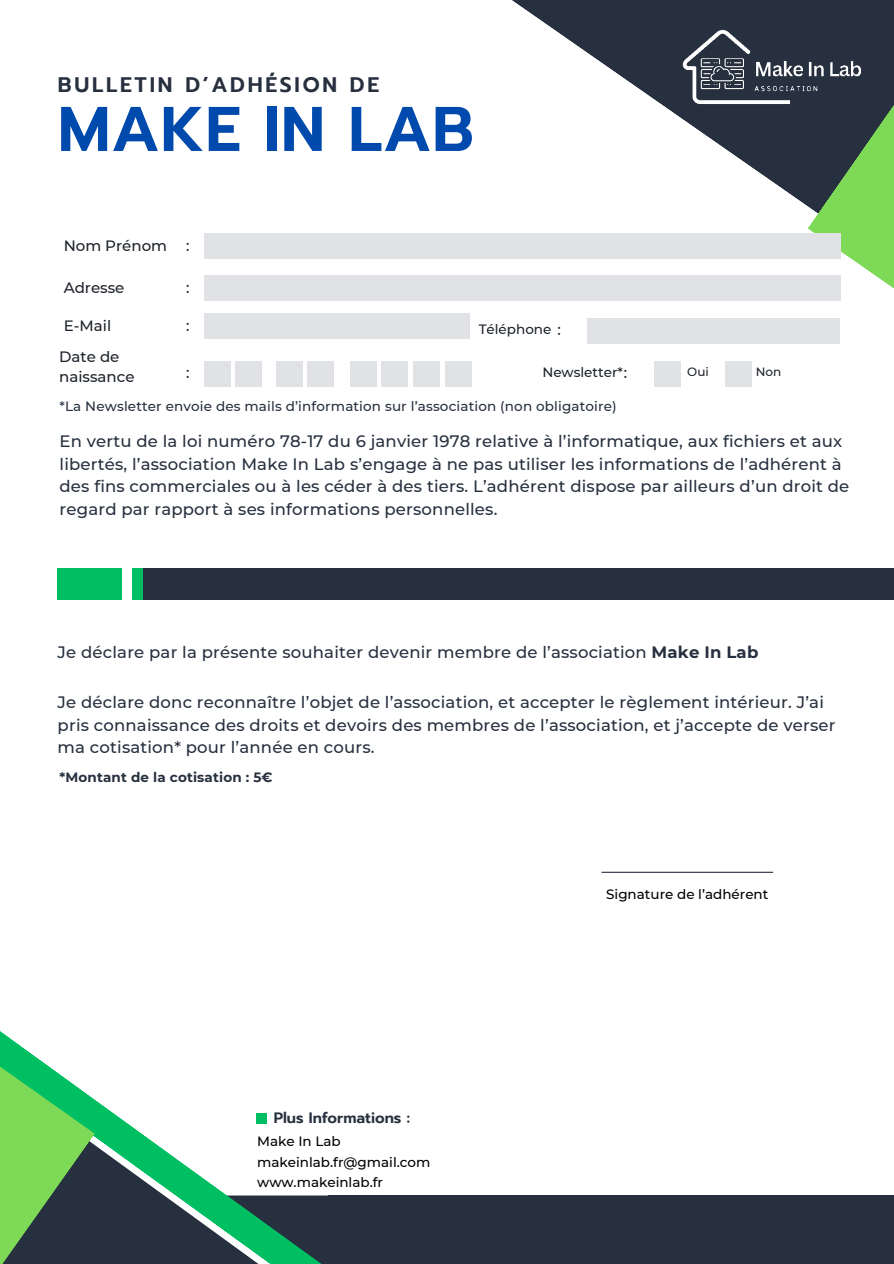
<style>
.page{position:relative;width:894px;height:1264px;background:#fff}
.page>*{position:absolute;margin:0;border:0;box-sizing:border-box;transform-origin:0 0}
.t1{font:600 63px "Prompt";letter-spacing:.01em;color:#004aad}
.t2{font:600 21px "Prompt";letter-spacing:.13em;color:#27303f}
.t3{font:500 16.5px/22.5px "Montserrat";letter-spacing:.01em;color:#27303f}
.t4{font:500 15px/20.2px "Montserrat";color:#1e232b}
.t5{font:600 15px "Prompt";color:#27303f}
.t6{font:500 13.5px "Montserrat";letter-spacing:.01em;color:#27303f}
.t7{font:500 13.5px "Montserrat";color:#000}
.t8{font:700 13.5px "Montserrat";letter-spacing:.01em;color:#27303f}
.t9{font:500 13.5px "Montserrat";color:#1e232b}
.t10{font:500 12px "Montserrat";color:#1e232b}
.s1{font-weight:700}
</style>
<div class="page">
<svg style="left:512px;top:0;width:381px;height:206px"></svg>
<svg style="left:807px;top:58px;width:86px;height:281px"></svg>
<div style="left:204px;top:233px;width:635px;height:26px;background:#e1e2e6"></div>
<div style="left:204px;top:275px;width:635px;height:26px;background:#e1e2e6"></div>
<div style="left:204px;top:313px;width:265px;height:26px;background:#e1e2e6"></div>
<div style="left:587px;top:318px;width:252px;height:25px;background:#e1e2e6"></div>
<div style="left:204px;top:361px;width:26px;height:25px;background:#e1e2e6"></div>
<div style="left:235px;top:361px;width:26px;height:25px;background:#e1e2e6"></div>
<div style="left:276px;top:361px;width:27px;height:25px;background:#e1e2e6"></div>
<div style="left:307px;top:361px;width:27px;height:25px;background:#e1e2e6"></div>
<div style="left:350px;top:361px;width:26px;height:25px;background:#e1e2e6"></div>
<div style="left:381px;top:361px;width:27px;height:25px;background:#e1e2e6"></div>
<div style="left:724px;top:361px;width:27px;height:25px;background:#e1e2e6"></div>
<div style="left:328px;top:1195px;width:565px;height:68px;background:#27303f"></div>
<svg style="left:282px;top:1195px;width:46px;height:68px;background:#224946"></svg>
<svg style="left:95px;top:1100px;width:187px;height:163px"></svg>
<hr style="left:601px;top:871px;width:171px;height:1px;background:#27303f">
<div style="left:256px;top:1113px;width:11px;height:10px;background:#00bf63"></div>
<div style="left:132px;top:568px;width:761px;height:32px;background:#27303f"></div>
<svg style="left:0;top:1031px;width:95px;height:232px;background:#67ae6a"></svg>
<div style="left:58px;top:568px;width:64px;height:32px;background:#00bf63"></div>
<div style="left:133px;top:568px;width:10px;height:32px;background:#00bf63"></div>
<div style="left:654px;top:361px;width:26px;height:25px;background:#e1e2e6"></div>
<div style="left:413px;top:361px;width:27px;height:25px;background:#e1e2e6"></div>
<div style="left:445px;top:361px;width:26px;height:25px;background:#e1e2e6"></div>
<img style="left:680px;top:20px;width:184px;height:88px">
<h1 class="t2" style="left:58px;top:69px;width:323px">BULLETIN D’ADHÉSION DE</h1>
<h2 class="t1" style="left:58px;top:82px;width:417px">MAKE IN LAB</h2>
<p class="t4" style="left:64px;top:235px;width:105px">Nom Prénom</p>
<h3 class="t4" style="left:64px;top:277px;width:62px">Adresse</h3>
<p class="t4" style="left:186px;top:235px;width:5px">:</p>
<h4 class="t4" style="left:186px;top:277px;width:5px">:</h4>
<h3 class="t4" style="left:186px;top:315px;width:5px">:</h3>
<h3 class="t4" style="left:186px;top:362px;width:5px">:</h3>
<h3 class="t4" style="left:64px;top:315px;width:49px">E-Mail</h3>
<p class="t9" style="left:478px;top:321px;width:74px">Téléphone</p>
<p class="t9" style="left:542px;top:363px;width:82px">Newsletter*</p>
<h3 class="t4" style="left:557px;top:319px;width:5px">:</h3>
<p class="t4" style="left:59px;top:346px;width:77px">Date de naissance</p>
<h4 class="t4" style="left:623px;top:362px;width:5px">:</h4>
<p class="t10" style="left:687px;top:364px;width:23px">Oui</p>
<p class="t10" style="left:755px;top:364px;width:27px">Non</p>
<h4 class="t6" style="left:60px;top:398px;width:558px">*La Newsletter envoie des mails d’information sur l’association (non obligatoire)</h4>
<h3 class="t3" style="left:60px;top:430px;width:791px">En vertu de la loi numéro 78-17 du 6 janvier 1978 relative à l’informatique, aux fichiers et aux libertés, l’association Make In Lab s’engage à ne pas utiliser les informations de l’adhérent à des fins commerciales ou à les céder à des tiers. L’adhérent dispose par ailleurs d’un droit de regard par rapport à ses informations personnelles.</h3>
<h4 class="t3" style="left:58px;top:641px;width:702px">Je déclare par la présente souhaiter devenir membre de l’association <span class="s1">Make In Lab</span></h4>
<h4 class="t3" style="left:58px;top:691px;width:779px">Je déclare donc reconnaître l’objet de l’association, et accepter le règlement intérieur. J’ai pris connaissance des droits et devoirs des membres de l’association, et j’accepte de verser ma cotisation* pour l’année en cours.</h4>
<h4 class="t8" style="left:60px;top:768px;width:214px">*Montant de la cotisation : 5€</h4>
<h4 class="t5" style="left:273px;top:1106px;width:138px">Plus Informations :</h4>
<h3 class="t7" style="left:257px;top:1132px;width:85px">Make In Lab</h3>
<p class="t7" style="left:257px;top:1154px;width:175px">makeinlab.fr@gmail.com</p>
<h4 class="t7" style="left:257px;top:1174px;width:127px">www.makeinlab.fr</h4>
<h3 class="t7" style="left:606px;top:885px;width:164px">Signature de l’adhérent</h3>
</div>
